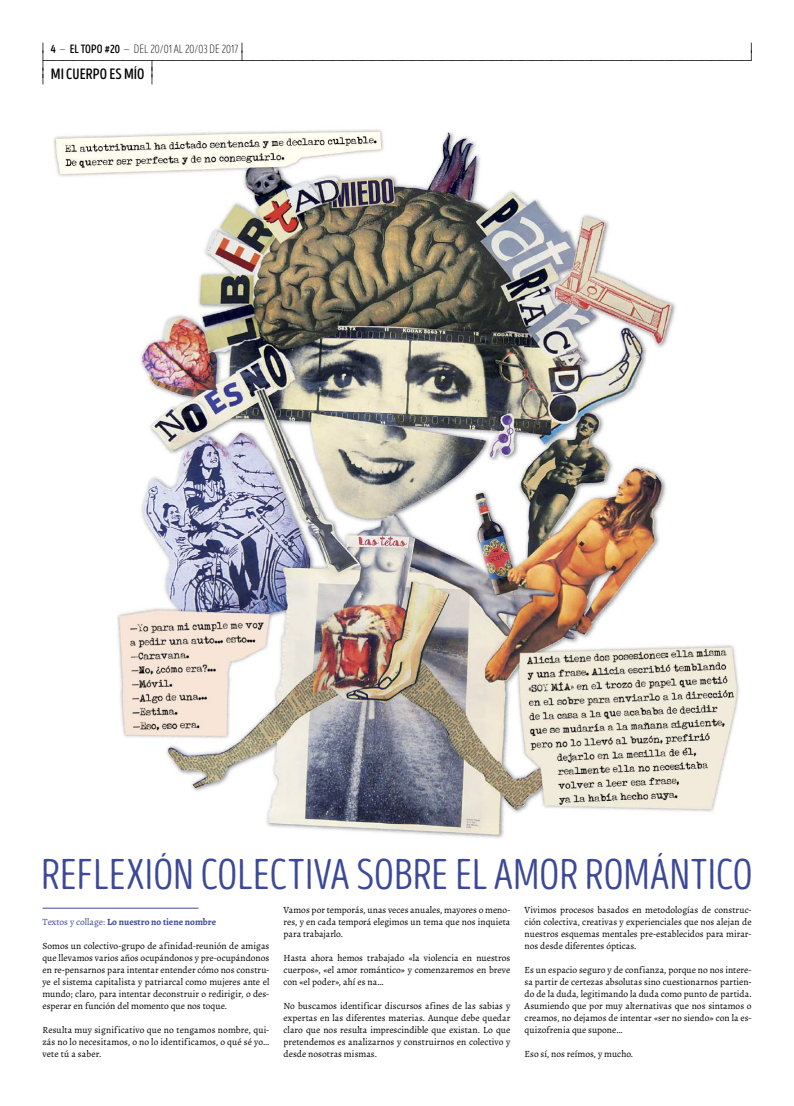
<style>
.page{position:relative;width:794px;height:1106px;background:#fff}
.page>*{position:absolute;margin:0;border:0;box-sizing:border-box;transform-origin:0 0}
.t1{font:43px "Intro Head R Base";color:#3c4898}
.t2{font:15px "Intro Head B Base";letter-spacing:.005em;color:#000}
.t3{font:12px "Intro Head L Base";color:#000}
.t4{font:9.5px/12px "Alegreya";color:#000;text-align:justify}
.t5{font:700 9.5px "Alegreya";color:#3c4898}
.s1{font-family:"Intro Head B Base"}
.s2{font-weight:400}
</style>
<div class="page">
<svg style="left:42px;top:43px;width:710px;height:42px"></svg>
<hr style="left:42px;top:907px;width:156px;height:1px;background:#3c4898">
<img style="left:53px;top:129px;width:686px;height:710px">
<p class="t3" style="left:51px;top:42px;width:189px"><span class="s1">4</span> — <span class="s1">EL TOPO #20</span> — DEL 20/01 al 20/03 dE 2017</p>
<h2 class="t2" style="left:51px;top:65px;width:95px">MI CUERPO ES MÍO</h2>
<h1 class="t1" style="left:41px;top:851px;width:177px">REFLEXIÓN COLECTIVA</h1>
<h1 class="t1" style="left:356px;top:851px;width:19px">SOBRE</h1>
<h1 class="t1" style="left:455px;top:851px;width:61px">EL AMOR</h1>
<h1 class="t1" style="left:585px;top:851px;width:20px">ROMÁNTICO</h1>
<p class="t5" style="left:42px;top:915px;width:175px"><span class="s2">Textos y collage:</span> Lo nuestro no tiene nombre</p>
<p class="t4" style="left:42px;top:939px;width:228px">Somos un colectivo-grupo de afinidad-reunión de amigas que llevamos varios años ocupándonos y pre-ocupándonos en re-pensarnos para intentar entender cómo nos constru&shy;ye el sistema capitalista y patriarcal como mujeres ante el mundo; claro, para intentar deconstruir o redirigir, o des&shy;esperar en función del momento que nos toque.</p>
<p class="t4" style="left:42px;top:1023px;width:228px">Resulta muy significativo que no tengamos nombre, qui&shy;zás no lo necesitamos, o no lo identificamos, o qué sé yo… vete tú a saber.</p>
<p class="t4" style="left:283px;top:903px;width:228px">Vamos por temporás, unas veces anuales, mayores o meno&shy;res, y en cada temporá elegimos un tema que nos inquieta para trabajarlo.</p>
<p class="t4" style="left:283px;top:951px;width:228px">Hasta ahora hemos trabajado «la violencia en nuestros cuerpos», «el amor romántico» y comenzaremos en breve con «el poder», ahí es na…</p>
<p class="t4" style="left:283px;top:999px;width:228px">No buscamos identificar discursos afines de las sabias y expertas en las diferentes materias. Aunque debe quedar claro que nos resulta imprescindible que existan. Lo que pretendemos es analizarnos y construirnos en colectivo y desde nosotras mismas.</p>
<p class="t4" style="left:524px;top:903px;width:229px">Vivimos procesos basados en metodologías de construc&shy;ción colectiva, creativas y experienciales que nos alejan de nuestros esquemas mentales pre-establecidos para mirar&shy;nos desde diferentes ópticas.</p>
<p class="t4" style="left:524px;top:963px;width:228px">Es un espacio seguro y de confianza, porque no nos intere&shy;sa partir de certezas absolutas sino cuestionarnos partien&shy;do de la duda, legitimando la duda como punto de partida.<br>Asumiendo que por muy alternativas que nos sintamos o creamos, no dejamos de intentar «ser no siendo» con la es&shy;quizofrenia que supone…</p>
<p class="t4" style="left:524px;top:1047px;width:110px">Eso sí, nos reímos, y mucho.</p>
</div>
